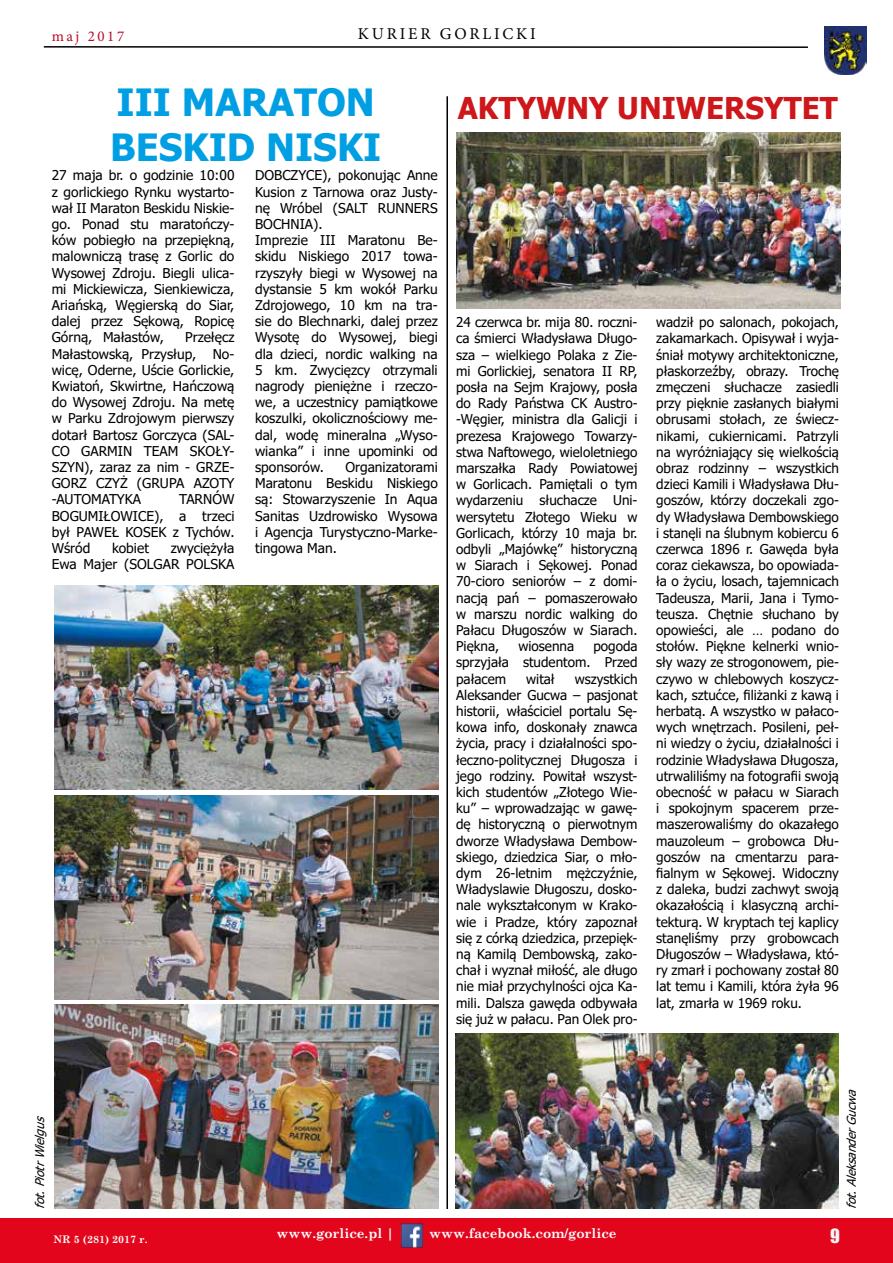
<style>
.page{position:relative;width:893px;height:1263px;background:#fff}
.page>*{position:absolute;margin:0;border:0;box-sizing:border-box;transform-origin:0 0}
.t1{font:700 37.5px/45px "Tahoma";color:#009fe3}
.t2{font:700 30px "Tahoma";color:#cd171a}
.t3{font:18px "Impact";color:#f8f8f8}
.t4{font:16.5px "Minion Pro";letter-spacing:.17em;color:#000}
.t5{font:15px "Minion Pro";letter-spacing:.17em;color:#b80a2b}
.t6{font:13.5px/16.2px "Tahoma";color:#000;text-align:justify}
.t7{font:700 13.5px "Century Schoolbook";color:#fbfbfb}
.t8{font:italic 12px "Tahoma";color:#000}
.t9{font:700 10.5px "Century Schoolbook";color:#fafafa}
</style>
<div class="page">
<div style="left:0;top:1219px;width:893px;height:44px;background:#e3051c"></div>
<img style="left:824px;top:26px;width:42px;height:49px">
<hr style="left:44px;top:46px;width:764px;height:2px;background:#000">
<img style="left:400px;top:1221px;width:24px;height:27px">
<img style="left:55px;top:585px;width:383px;height:205px">
<img style="left:55px;top:1005px;width:383px;height:204px">
<img style="left:457px;top:132px;width:383px;height:176px">
<img style="left:55px;top:795px;width:383px;height:204px">
<img style="left:455px;top:1033px;width:384px;height:176px">
<hr style="left:446px;top:96px;width:2px;height:1113px;background:#000">
<p class="t5" style="left:52px;top:26px;width:74px">maj 2017</p>
<p class="t4" style="left:358px;top:23px;width:179px">KURIER GORLICKI</p>
<h1 class="t1" style="left:110px;top:82px;width:273px">III MARATON<br>BESKID NISKI</h1>
<p class="t6" style="left:52px;top:168px;width:184px">27 maja br. o godzinie 10:00 z gorlickiego Rynku wystarto&shy;wał II Maraton Beskidu Niskie&shy;go. Ponad stu maratończy&shy;ków pobiegło na przepiękną, malowniczą trasę z Gorlic do Wysowej Zdroju. Biegli ulica&shy;mi Mickiewicza, Sienkiewicza, Ariańską, Węgierską do Siar, dalej przez Sękową, Ropicę Górną, Małastów,</p>
<p class="t6" style="left:255px;top:168px;width:184px;text-align:left">DOBCZYCE), pokonując Anne<br>Kusion z Tarnowa oraz Justy&shy;nę Wróbel (SALT RUNNERS<br>BOCHNIA).<br>Imprezie III Maratonu Be&shy;skidu Niskiego 2017 towa&shy;rzyszyły biegi w Wysowej na dystansie 5 km wokół Parku<br>Zdrojowego, 10 km na tra&shy;sie do Blechnarki, dalej przez<br>Wysotę do Wysowej, biegi dla dzieci, nordic walking na<br>5 km. Zwycięzcy otrzymali nagrody pieniężne i rzeczo&shy;we, a uczestnicy pamiątkowe koszulki, okolicznościowy me&shy;dal, wodę mineralna „Wyso&shy;wianka” i inne upominki od sponsorów.</p>
<p class="t6" style="left:52px;top:330px;width:184px;text-indent:133px">Przełęcz Małastowską, Przysłup, No&shy;wicę, Oderne, Uście Gorlickie, Kwiatoń, Skwirtne, Hańczową do Wysowej Zdroju. Na metę w Parku Zdrojowym pierwszy dotarł Bartosz Gorczyca (SAL-CO GARMIN TEAM SKOŁY-SZYN), zaraz za nim - GRZE-GORZ CZYŻ (GRUPA AZOTY -AUTOMATYKA</p>
<p class="t6" style="left:255px;top:460px;width:184px;text-indent:90px">Organizatorami Maratonu Beskidu Niskiego są: Stowarzyszenie In Aqua Sanitas Uzdrowisko Wysowa i Agencja Turystyczno-Marke&shy;tingowa Man.</p>
<p class="t6" style="left:52px;top:492px;width:184px;text-indent:127px">TARNÓW BOGUMIŁOWICE), a trzeci był PAWEŁ KOSEK z Tychów.<br>Wśród</p>
<p class="t6" style="left:52px;top:541px;width:184px;text-align:right">zwyciężyła<br>Ewa Majer (SOLGAR POLSKA</p>
<p class="t6" style="left:112px;top:541px;width:38px">kobiet</p>
<h2 class="t2" style="left:458px;top:87px;width:382px">AKTYWNY UNIWERSYTET</h2>
<p class="t6" style="left:456px;top:315px;width:183px">24 czerwca br. mija 80. roczni&shy;ca śmierci Władysława Długo&shy;sza – wielkiego Polaka z Zie&shy;mi Gorlickiej, senatora II RP, posła na Sejm Krajowy, posła do Rady Państwa CK Austro--Węgier, ministra dla Galicji i prezesa Krajowego Towarzy&shy;stwa Naftowego, wieloletniego marszałka Rady Powiatowej w Gorlicach. Pamiętali o tym wydarzeniu słuchacze Uni&shy;wersytetu Złotego Wieku w Gorlicach, którzy 10 maja br. odbyli „Majówkę” historyczną w Siarach i Sękowej. Ponad 70-cioro seniorów – z domi&shy;nacją pań – pomaszerowało w marszu nordic walking do Pałacu Długoszów w Siarach.<br>Piękna,</p>
<p class="t6" style="left:456px;top:639px;width:183px;text-indent:137px">pogoda sprzyjała studentom. Przed pałacem</p>
<p class="t6" style="left:518px;top:639px;width:57px">wiosenna</p>
<p class="t6" style="left:456px;top:671px;width:183px;text-indent:119px">wszystkich Aleksander Gucwa – pasjonat historii, właściciel portalu Sę&shy;kowa info, doskonały znawca życia, pracy i działalności spo&shy;łeczno-politycznej Długosza i jego rodziny. Powitał wszyst&shy;kich studentów „Złotego Wie&shy;ku” – wprowadzając w gawę&shy;dę historyczną o pierwotnym dworze Władysława Dembow&shy;skiego, dziedzica Siar, o mło&shy;dym 26-letnim mężczyźnie, Władyslawie Długoszu, dosko&shy;nale wykształconym w Krako&shy;wie i Pradze, który zapoznał się z córką dziedzica, przepięk&shy;ną Kamilą Dembowską, zako&shy;chał i wyznał miłość, ale długo nie miał przychylności ojca Ka&shy;mili. Dalsza gawęda odbywała się już w pałacu. Pan Olek pro-</p>
<p class="t6" style="left:526px;top:671px;width:30px">witał</p>
<p class="t6" style="left:656px;top:315px;width:184px">wadził po salonach, pokojach, zakamarkach. Opisywał i wyja&shy;śniał motywy architektoniczne, płaskorzeźby, obrazy. Trochę zmęczeni słuchacze zasiedli przy pięknie zasłanych białymi obrusami stołach, ze świecz&shy;nikami, cukiernicami. Patrzyli na wyróżniający się wielkością obraz rodzinny – wszystkich dzieci Kamili i Władysława Dłu&shy;goszów, którzy doczekali zgo&shy;dy Władysława Dembowskiego i stanęli na ślubnym kobiercu 6 czerwca 1896 r. Gawęda była coraz ciekawsza, bo opowiada&shy;ła o życiu, losach, tajemnicach Tadeusza, Marii, Jana i Tymo&shy;teusza. Chętnie słuchano by opowieści, ale … podano do stołów. Piękne kelnerki wnio&shy;sły wazy ze strogonowem, pie&shy;czywo w chlebowych koszycz&shy;kach, sztućce, filiżanki z kawą i herbatą. A wszystko w pałaco&shy;wych wnętrzach. Posileni, peł&shy;ni wiedzy o życiu, działalności i rodzinie Władysława Długosza, utrwaliliśmy na fotografii swoją obecność w pałacu w Siarach i spokojnym spacerem prze&shy;maszerowaliśmy do okazałego mauzoleum – grobowca Dłu&shy;goszów na cmentarzu para&shy;fialnym w Sękowej. Widoczny z daleka, budzi zachwyt swoją okazałością i klasyczną archi&shy;tekturą. W kryptach tej kaplicy stanęliśmy przy grobowcach Długoszów – Władysława, któ&shy;ry zmarł i pochowany został 80 lat temu i Kamili, która żyła 96 lat, zmarła w 1969 roku.</p>
<p class="t8" style="left:32px;top:1209px;width:99px;rotate:-90deg">fot.PiotrWielgus</p>
<p class="t8" style="left:843px;top:1209px;width:126px;rotate:-90deg">fot.AleksanderGucwa</p>
<p class="t9" style="left:54px;top:1231px;width:96px">NR 5 (281) 2017 r.</p>
<p class="t7" style="left:276px;top:1223px;width:119px">www.gorlice.pl |</p>
<p class="t7" style="left:429px;top:1223px;width:189px">www.facebook.com/gorlice</p>
<h3 class="t3" style="left:830px;top:1222px;width:11px">9</h3>
</div>
